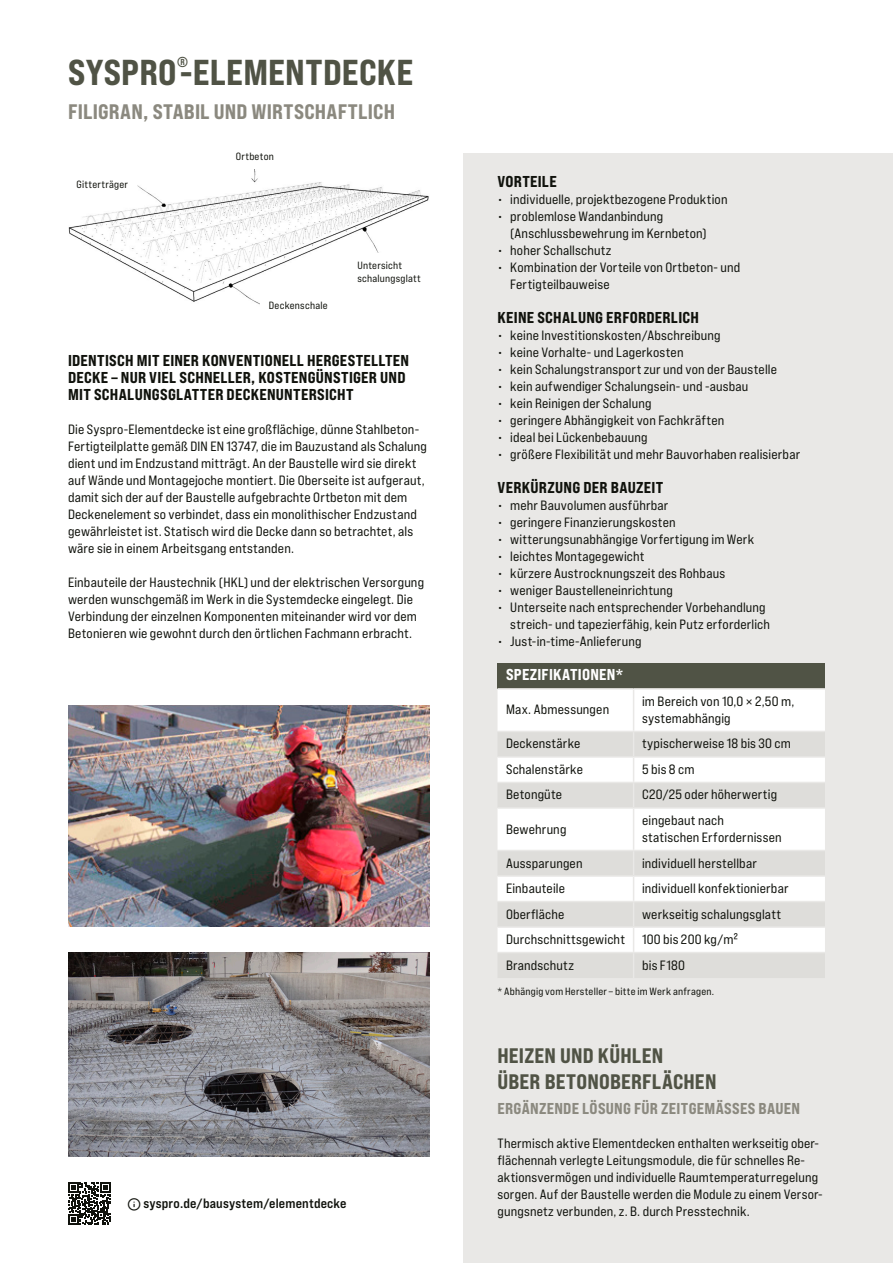
<style>
.page{position:relative;width:893px;height:1263px;background:#fff}
.page>*{position:absolute;margin:0;border:0;box-sizing:border-box;transform-origin:0 0}
.t1{font:36px "Bebas Neue Pro Exp Eb";letter-spacing:.005em;color:#505345}
.t2{font:21px/25.5px "Bebas Neue Pro Exp Eb";letter-spacing:.01em;color:#505345}
.t3{font:21px "Bebas Neue Pro Exp Eb";letter-spacing:.015em;color:#8b897f}
.t4{font:15.75px/17px "Bebas Neue Pro Exp Eb";letter-spacing:.015em;color:#10120c}
.t5{font:15.75px "Bebas Neue Pro Exp Eb";letter-spacing:.015em;color:#8b897f}
.t6{font:15.75px "Bebas Neue Pro Exp Eb";letter-spacing:.015em;color:#fff}
.t7{font:14.4px "Bebas Neue Pro Exp Eb";color:#505345}
.t8{font:13.5px/17px "Bebas Neue Pro Exp Rg";letter-spacing:.01em;color:#10120c}
.t9{font:13.5px "Bebas Neue Pro Exp Bd";letter-spacing:.01em;color:#10120c}
.t10{font:10.5px/13.2px "Bebas Neue Pro Exp Rg";letter-spacing:.02em;color:#10120c}
</style>
<div class="page">
<img style="left:68px;top:169px;width:361px;height:136px">
<div style="left:463px;top:153px;width:430px;height:1110px;background:#e9e8e6"></div>
<div style="left:497px;top:663px;width:328px;height:26px;background:#505345"></div>
<div style="left:497px;top:690px;width:328px;height:41px;background:#fff"></div>
<svg style="left:497px;top:809px;width:328px;height:169px;fill:#fff"></svg>
<hr style="left:497px;top:688px;width:137px;height:2px;background:#e9e8e6">
<hr style="left:634px;top:688px;width:191px;height:2px;background:#e9e8e6">
<hr style="left:633px;top:690px;width:1px;height:41px;background:#e9e8e6">
<svg style="left:497px;top:733px;width:328px;height:74px"></svg>
<hr style="left:633px;top:809px;width:1px;height:41px;background:#e9e8e6">
<hr style="left:497px;top:850px;width:137px;height:1px;background:#e9e8e6">
<hr style="left:634px;top:850px;width:191px;height:1px;background:#e9e8e6">
<hr style="left:497px;top:875px;width:137px;height:2px;background:#e9e8e6">
<hr style="left:634px;top:875px;width:191px;height:2px;background:#e9e8e6">
<hr style="left:497px;top:901px;width:137px;height:1px;background:#e9e8e6">
<hr style="left:634px;top:901px;width:191px;height:1px;background:#e9e8e6">
<hr style="left:497px;top:926px;width:137px;height:2px;background:#e9e8e6">
<hr style="left:634px;top:926px;width:191px;height:2px;background:#e9e8e6">
<hr style="left:497px;top:952px;width:137px;height:1px;background:#e9e8e6">
<hr style="left:634px;top:952px;width:191px;height:1px;background:#e9e8e6">
<svg style="left:633px;top:851px;width:1px;height:127px"></svg>
<div style="left:68px;top:172px;width:69px;height:25px;background:#fff"></div>
<div style="left:260px;top:293px;width:77px;height:25px;background:#fff"></div>
<div style="left:349px;top:253px;width:82px;height:38px;background:#fff"></div>
<svg style="left:68px;top:1182px;width:43px;height:43px"></svg>
<img style="left:68px;top:952px;width:361px;height:205px">
<img style="left:68px;top:706px;width:361px;height:221px">
<p class="t7" style="left:177px;top:53px;width:12px">®</p>
<h2 class="t3" style="left:68px;top:99px;width:328px">FILIGRAN, STABIL UND WIRTSCHAFTLICH</h2>
<h1 class="t1" style="left:68px;top:50px;width:347px">SYSPRO-ELEMENTDECKE</h1>
<p class="t10" style="left:77px;top:178px;width:53px">Gitterträger</p>
<p class="t10" style="left:236px;top:150px;width:40px">Ortbeton</p>
<p class="t10" style="left:269px;top:299px;width:60px">Deckenschale</p>
<p class="t10" style="left:357px;top:259px;width:65px">Untersicht schalungsglatt</p>
<p class="t4" style="left:68px;top:351px;width:343px">IDENTISCH MIT EINER KONVENTIONELL HERGESTELLTEN<br>DECKE – NUR VIEL SCHNELLER, KOSTENGÜNSTIGER UND<br>MIT SCHALUNGSGLATTER DECKENUNTERSICHT</p>
<p class="t8" style="left:68px;top:420px;width:361px">Die Syspro-Elementdecke ist eine großflächige, dünne Stahlbeton-Fertigteilplatte gemäß DIN EN 13747, die im Bauzustand als Schalung dient und im Endzustand mitträgt. An der Baustelle wird sie direkt auf Wände und Montagejoche montiert. Die Oberseite ist aufgeraut, damit sich der auf der Baustelle aufgebrachte Ortbeton mit dem Deckenelement so verbindet, dass ein monolithischer Endzustand gewährleistet ist. Statisch wird die Decke dann so betrachtet, als wäre sie in einem Arbeitsgang entstanden.</p>
<p class="t8" style="left:68px;top:573px;width:358px">Einbauteile der Haustechnik (HKL) und der elektrischen Versorgung werden wunschgemäß im Werk in die Systemdecke eingelegt. Die Verbindung der einzelnen Komponenten miteinander wird vor dem Betonieren wie gewohnt durch den örtlichen Fachmann erbracht.</p>
<p class="t9" style="left:144px;top:1194px;width:205px">syspro.de/bausystem/elementdecke</p>
<p class="t4" style="left:497px;top:173px;width:61px">VORTEILE</p>
<p class="t8" style="left:497px;top:191px;width:231px">• individuelle, projektbezogene Produktion</p>
<p class="t8" style="left:510px;top:208px;width:198px;text-indent:-13px">• problemlose Wandanbindung (Anschlussbewehrung im Kernbeton)</p>
<p class="t8" style="left:497px;top:242px;width:116px">• hoher Schallschutz</p>
<p class="t8" style="left:510px;top:259px;width:232px;text-indent:-13px">• Kombination der Vorteile von Ortbeton- und<br>Fertigteilbauweise</p>
<p class="t4" style="left:497px;top:309px;width:203px">KEINE SCHALUNG ERFORDERLICH</p>
<p class="t8" style="left:497px;top:327px;width:225px">• keine Investitionskosten/Abschreibung</p>
<p class="t8" style="left:497px;top:344px;width:187px">• keine Vorhalte- und Lagerkosten</p>
<p class="t8" style="left:497px;top:361px;width:281px">• kein Schalungstransport zur und von der Baustelle</p>
<p class="t8" style="left:497px;top:378px;width:252px">• kein aufwendiger Schalungsein- und -ausbau</p>
<p class="t8" style="left:497px;top:395px;width:156px">• kein Reinigen der Schalung</p>
<p class="t8" style="left:497px;top:412px;width:228px">• geringere Abhängigkeit von Fachkräften</p>
<p class="t8" style="left:497px;top:429px;width:151px">• ideal bei Lückenbebauung</p>
<p class="t8" style="left:497px;top:446px;width:304px">• größere Flexibilität und mehr Bauvorhaben realisierbar</p>
<p class="t4" style="left:497px;top:479px;width:167px">VERKÜRZUNG DER BAUZEIT</p>
<p class="t8" style="left:497px;top:497px;width:172px">• mehr Bauvolumen ausführbar</p>
<p class="t8" style="left:497px;top:514px;width:180px">• geringere Finanzierungskosten</p>
<p class="t8" style="left:497px;top:531px;width:258px">• witterungsunabhängige Vorfertigung im Werk</p>
<p class="t8" style="left:497px;top:548px;width:149px">• leichtes Montagegewicht</p>
<p class="t8" style="left:497px;top:565px;width:229px">• kürzere Austrocknungszeit des Rohbaus</p>
<p class="t8" style="left:497px;top:582px;width:177px">• weniger Baustelleneinrichtung</p>
<p class="t8" style="left:510px;top:599px;width:261px;text-indent:-13px">• Unterseite nach entsprechender Vorbehandlung streich- und tapezierfähig, kein Putz erforderlich</p>
<p class="t8" style="left:497px;top:633px;width:146px">• Just-in-time-Anlieferung</p>
<p class="t6" style="left:506px;top:665px;width:119px">SPEZIFIKATIONEN*</p>
<p class="t8" style="left:506px;top:701px;width:105px">Max. Abmessungen</p>
<p class="t8" style="left:642px;top:692px;width:154px">im Bereich von 10,0 × 2,50 m, systemabhängig</p>
<p class="t8" style="left:506px;top:735px;width:76px">Deckenstärke</p>
<p class="t8" style="left:642px;top:735px;width:150px">typischerweise 18 bis 30 cm</p>
<p class="t8" style="left:506px;top:760px;width:78px">Schalenstärke</p>
<p class="t8" style="left:642px;top:760px;width:54px">5 bis 8 cm</p>
<p class="t8" style="left:506px;top:786px;width:58px">Betongüte</p>
<p class="t8" style="left:642px;top:786px;width:137px">C20/25 oder höherwertig</p>
<p class="t8" style="left:506px;top:820px;width:62px">Bewehrung</p>
<p class="t8" style="left:642px;top:811px;width:141px">eingebaut nach statischen Erfordernissen</p>
<p class="t8" style="left:506px;top:854px;width:78px">Aussparungen</p>
<p class="t8" style="left:642px;top:854px;width:116px">individuell herstellbar</p>
<p class="t8" style="left:506px;top:880px;width:61px">Einbauteile</p>
<p class="t8" style="left:642px;top:880px;width:148px">individuell konfektionierbar</p>
<p class="t8" style="left:506px;top:905px;width:60px">Oberfläche</p>
<p class="t8" style="left:642px;top:905px;width:141px">werkseitig schalungsglatt</p>
<p class="t8" style="left:506px;top:931px;width:121px">Durchschnittsgewicht</p>
<p class="t8" style="left:642px;top:931px;width:98px">100 bis 200 kg/m²</p>
<p class="t8" style="left:506px;top:956px;width:69px">Brandschutz</p>
<p class="t8" style="left:642px;top:956px;width:44px">bis F180</p>
<p class="t10" style="left:497px;top:985px;width:218px">* Abhängig vom Hersteller – bitte im Werk anfragen.</p>
<h2 class="t2" style="left:497px;top:1043px;width:220px">HEIZEN UND KÜHLEN<br>ÜBER BETONOBERFLÄCHEN</h2>
<p class="t5" style="left:497px;top:1099px;width:304px">ERGÄNZENDE LÖSUNG FÜR ZEITGEMÄSSES BAUEN</p>
<p class="t8" style="left:497px;top:1135px;width:327px">Thermisch aktive Elementdecken enthalten werkseitig ober&shy;flächennah verlegte Leitungsmodule, die für schnelles Re&shy;aktionsvermögen und individuelle Raumtemperaturregelung sorgen. Auf der Baustelle werden die Module zu einem Versor&shy;gungsnetz verbunden, z. B. durch Presstechnik.</p>
</div>
